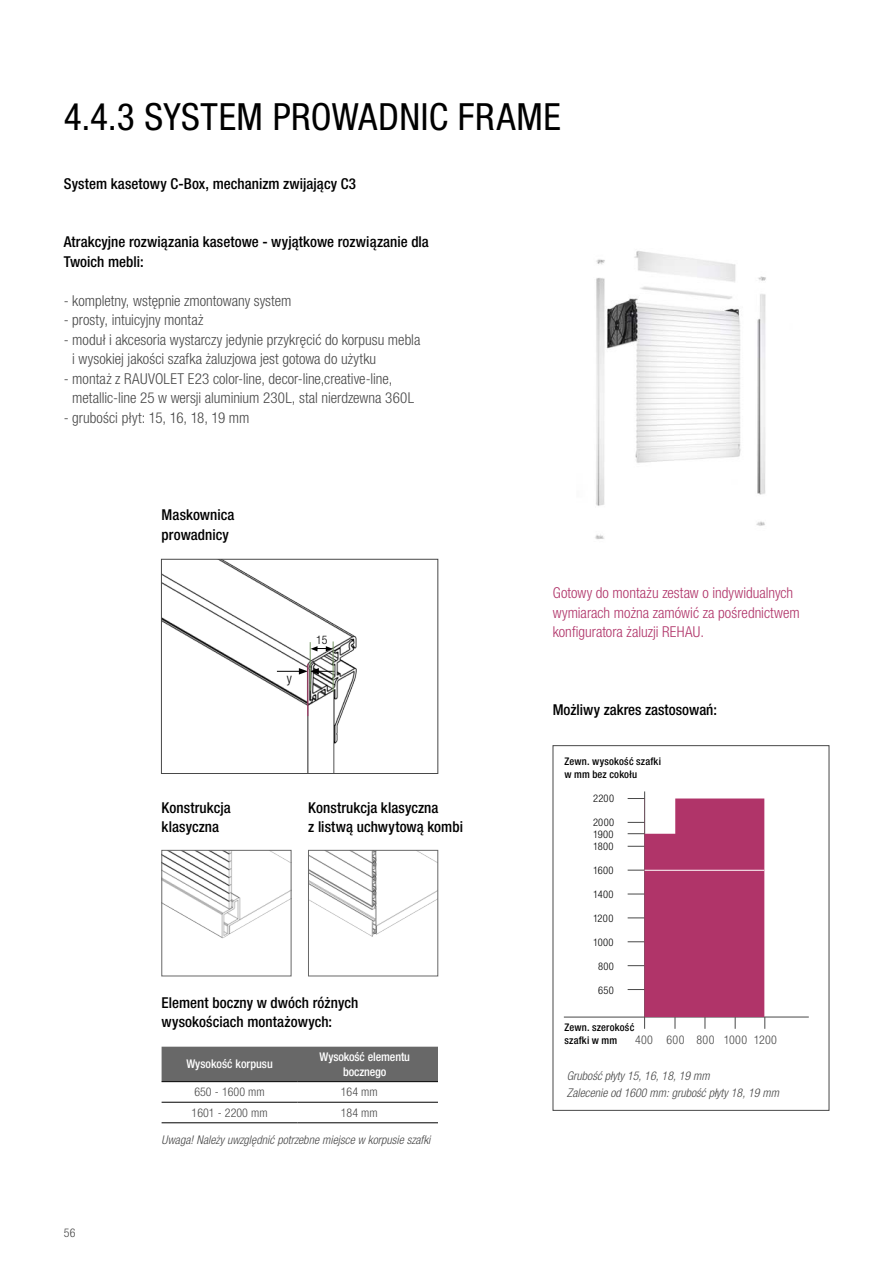
<style>
.page{position:relative;width:893px;height:1263px;background:#fff}
.page>*{position:absolute;margin:0;border:0;box-sizing:border-box;transform-origin:0 0}
.t1{font:condensed 37.5px "Helvetica Neue LTW1 G";letter-spacing:.015em;color:#000}
.t2{font:300 condensed 15px/19.5px "Helvetica Neue LTW1 G";color:#484848}
.t3{font:500 condensed 15px/19.5px "Helvetica Neue LTW1 G";letter-spacing:.005em;color:#000}
.t4{font:300 condensed 15px/19.5px "Helvetica Neue LTW1 G";color:#b03469}
.t5{font:300 condensed 13.65px "Helvetica Neue LTW1 G";color:#000}
.t6{font:italic 300 condensed 12px/16.8px "Helvetica Neue LTW1 G";color:#484848}
.t7{font:500 condensed 12px/14.4px "Helvetica Neue LTW1 G";letter-spacing:-.01em;color:#fff;text-align:center}
.t8{font:300 condensed 12px "Helvetica Neue LTW1 G";color:#484848}
.t9{font:300 condensed 12px "Helvetica Neue LTW1 G";letter-spacing:.03em;color:#484848}
.t10{font:300 condensed 11.85px "Helvetica Neue LTW1 G";color:#000}
.t11{font:500 condensed 10.5px/12.6px "Helvetica Neue LTW1 G";letter-spacing:.02em;color:#000}
.t12{font:300 condensed 10.5px/12px "Helvetica Neue LTW1 G";letter-spacing:.03em;color:#000;text-align:justify}
</style>
<div class="page">
<img style="left:164px;top:852px;width:125px;height:87px">
<div style="left:162px;top:850px;width:129px;height:126px;border:1px solid #686868"></div>
<img style="left:310px;top:852px;width:126px;height:85px">
<div style="left:308px;top:850px;width:130px;height:126px;border:1px solid #686868"></div>
<img style="left:595px;top:251px;width:171px;height:288px">
<div style="left:162px;top:1047px;width:276px;height:34px;background:#686868"></div>
<hr style="left:162px;top:1081px;width:136px;height:1px;background:#000">
<hr style="left:298px;top:1081px;width:140px;height:1px;background:#000">
<hr style="left:162px;top:1102px;width:136px;height:1px;background:#000">
<hr style="left:298px;top:1102px;width:140px;height:1px;background:#000">
<hr style="left:162px;top:1122px;width:136px;height:1px;background:#000">
<hr style="left:298px;top:1122px;width:140px;height:1px;background:#000">
<hr style="left:564px;top:1017px;width:81px;height:1px;background:#484848">
<svg style="left:628px;top:791px;width:181px;height:238px"></svg>
<hr style="left:645px;top:870px;width:119px;height:1px;background:#fff">
<img style="left:163px;top:561px;width:194px;height:211px">
<div style="left:161px;top:559px;width:277px;height:215px;border:1px solid #484848"></div>
<hr style="left:310px;top:642px;width:1px;height:49px;background:#779765">
<svg style="left:277px;top:668px;width:56px;height:6px"></svg>
<hr style="left:308px;top:664px;width:1px;height:52px;background:#b03469">
<hr style="left:333px;top:641px;width:1px;height:50px;background:#779765">
<svg style="left:311px;top:646px;width:22px;height:5px"></svg>
<h1 class="t1" style="left:64px;top:95px;width:498px">4.4.3 SYSTEM PROWADNIC FRAME</h1>
<p class="t3" style="left:64px;top:173px;width:294px">System kasetowy C-Box, mechanizm zwijający C3</p>
<p class="t3" style="left:64px;top:232px;width:367px">Atrakcyjne rozwiązania kasetowe - wyjątkowe rozwiązanie dla<br>Twoich mebli:</p>
<p class="t2" style="left:64px;top:291px;width:229px">- kompletny, wstępnie zmontowany system</p>
<p class="t2" style="left:64px;top:310px;width:141px">- prosty, intuicyjny montaż</p>
<p class="t2" style="left:72px;top:330px;width:350px;text-indent:-9px">- moduł i akcesoria wystarczy jedynie przykręcić do korpusu mebla i wysokiej jakości szafka żaluzjowa jest gotowa do użytku</p>
<p class="t2" style="left:72px;top:369px;width:343px;text-indent:-9px">- montaż z RAUVOLET E23 color-line, decor-line,creative-line, metallic-line 25 w wersji aluminium 230L, stal nierdzewna 360L</p>
<p class="t2" style="left:64px;top:408px;width:187px">- grubości płyt: 15, 16, 18, 19 mm</p>
<p class="t8" style="left:64px;top:1226px;width:13px">56</p>
<p class="t3" style="left:162px;top:505px;width:74px">Maskownica prowadnicy</p>
<p class="t5" style="left:287px;top:670px;width:7px">y</p>
<p class="t10" style="left:316px;top:633px;width:13px">15</p>
<p class="t3" style="left:162px;top:797px;width:71px">Konstrukcja klasyczna</p>
<p class="t3" style="left:308px;top:797px;width:156px">Konstrukcja klasyczna<br>z listwą uchwytową kombi</p>
<p class="t3" style="left:162px;top:992px;width:198px">Element boczny w dwóch różnych wysokościach montażowych:</p>
<p class="t7" style="left:186px;top:1057px;width:88px">Wysokość korpusu</p>
<p class="t7" style="left:320px;top:1050px;width:92px">Wysokość elementu bocznego</p>
<p class="t8" style="left:194px;top:1085px;width:72px">650 - 1600 mm</p>
<p class="t8" style="left:341px;top:1085px;width:38px">164 mm</p>
<p class="t8" style="left:192px;top:1105px;width:78px">1601 - 2200 mm</p>
<p class="t8" style="left:341px;top:1105px;width:38px">184 mm</p>
<p class="t6" style="left:162px;top:1132px;width:270px">Uwaga! Należy uwzględnić potrzebne miejsce w korpusie szafki</p>
<p class="t4" style="left:553px;top:583px;width:248px">Gotowy do montażu zestaw o indywidualnych wymiarach można zamówić za pośrednictwem konfiguratora żaluzji REHAU.</p>
<p class="t3" style="left:553px;top:700px;width:166px">Możliwy zakres zastosowań:</p>
<p class="t11" style="left:564px;top:755px;width:98px">Zewn. wysokość szafki w mm bez cokołu</p>
<p class="t12" style="left:593px;top:792px;width:23px">2200</p>
<p class="t12" style="left:593px;top:816px;width:23px">2000<br>1900<br>1800</p>
<p class="t12" style="left:593px;top:864px;width:22px">1600</p>
<p class="t12" style="left:593px;top:888px;width:22px">1400</p>
<p class="t12" style="left:593px;top:912px;width:22px">1200</p>
<p class="t12" style="left:593px;top:936px;width:22px">1000</p>
<p class="t12" style="left:598px;top:960px;width:17px">800</p>
<p class="t12" style="left:598px;top:984px;width:17px">650</p>
<p class="t11" style="left:564px;top:1021px;width:71px">Zewn. szerokość szafki w mm</p>
<p class="t9" style="left:635px;top:1033px;width:144px">400 600 800 1000 1200</p>
<p class="t6" style="left:567px;top:1067px;width:214px">Grubość płyty 15, 16, 18, 19 mm<br>Zalecenie od 1600 mm: grubość płyty 18, 19 mm</p>
</div>
